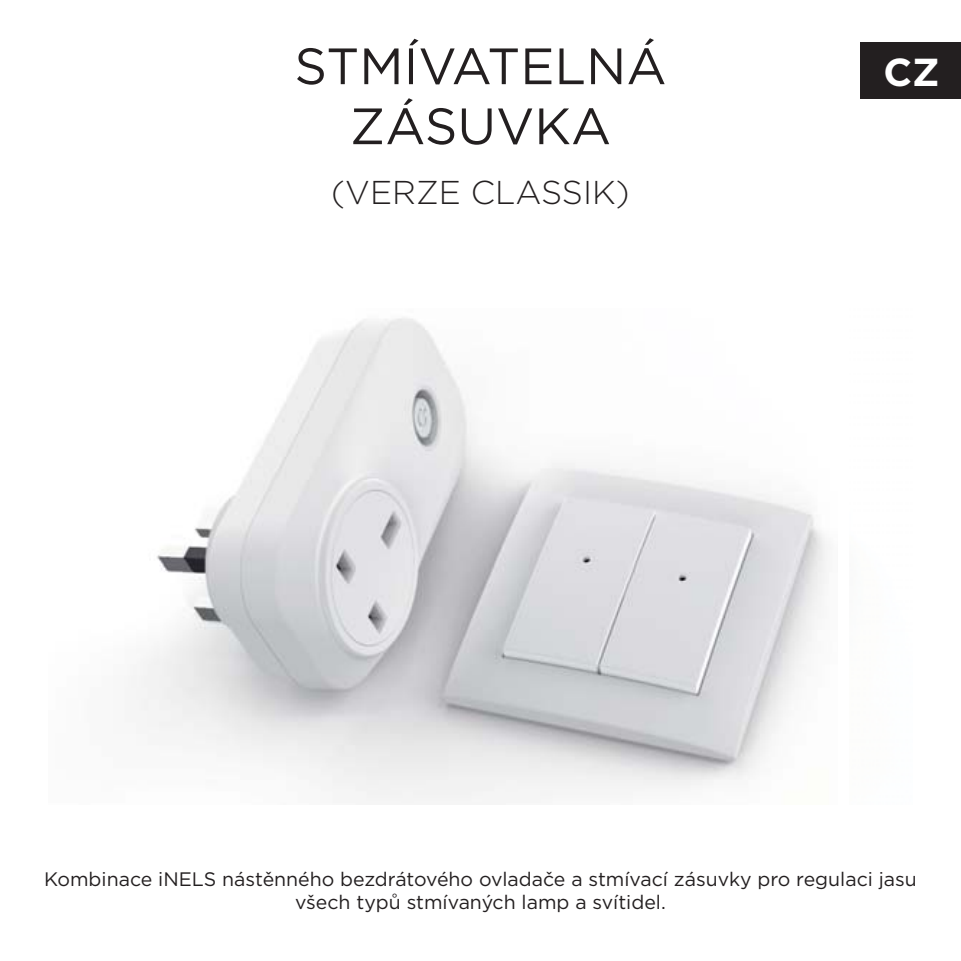
<style>
.page{position:relative;width:961px;height:961px;background:#fff}
.page>*{position:absolute;margin:0;border:0;box-sizing:border-box;transform-origin:0 0}
.t1{font:51px/60px "Gotham";color:#231f20;text-align:center}
.t2{font:700 39px "Gotham";color:#fff}
.t3{font:300 33px "Gotham";color:#231f20}
.t4{font:19.5px/23.4px "Gotham";color:#231f20;text-align:center}
</style>
<div class="page">
<div style="left:861px;top:43px;width:100px;height:56px;background:#231f20"></div>
<img style="left:131px;top:318px;width:697px;height:485px">
<h1 class="t1" style="left:294px;top:40px;width:374px">STMÍVATELNÁ<br>ZÁSUVKA</h1>
<h3 class="t3" style="left:331px;top:177px;width:300px">(VERZE CLASSIK)</h3>
<h2 class="t2" style="left:883px;top:57px;width:58px">CZ</h2>
<p class="t4" style="left:44px;top:868px;width:874px">Kombinace iNELS nástěnného bezdrátového ovladače a stmívací zásuvky pro regulaci jasu všech typů stmívaných lamp a svítidel.</p>
</div>
